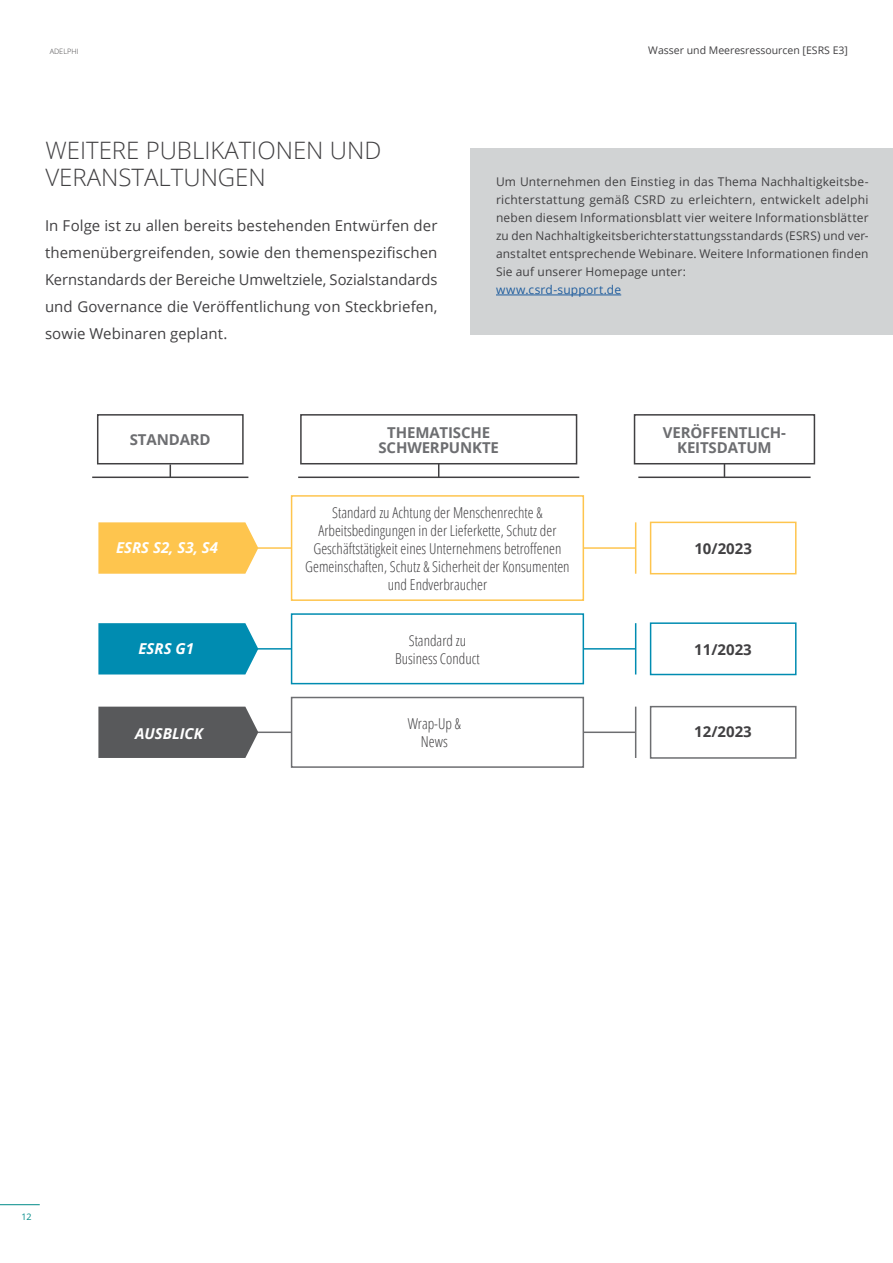
<style>
.page{position:relative;width:893px;height:1263px;background:#fff}
.page>*{position:absolute;margin:0;border:0;box-sizing:border-box;transform-origin:0 0}
.t1{font:300 24px/27px "Open Sans";color:#414042}
.t2{font:300 condensed 15px/18px "Open Sans";color:#414042;text-align:center}
.t3{font:15px/27px "Open Sans";letter-spacing:.005em;color:#414042;text-align:justify}
.t4{font:700 15px/15px "Open Sans";letter-spacing:-.01em;color:#6d6e71;text-align:center}
.t5{font:italic 15px "Open Sans";color:#fff}
.t6{font:700 15px "Open Sans";color:#414042}
.t7{font:12px/18px "Open Sans";letter-spacing:.015em;color:#414042;text-align:justify}
.t8{font:12px "Open Sans";letter-spacing:.015em;color:#215e9e}
.t9{font:10.5px "Open Sans";color:#414042}
.t10{font:9px "Open Sans";color:#008b88}
.t11{font:300 7.35px "Open Sans";color:#414042}
</style>
<div class="page">
<hr style="left:0;top:1204px;width:40px;height:1px;background:#008b88">
<div style="left:470px;top:148px;width:423px;height:187px;background:#d1d3d4"></div>
<hr style="left:496px;top:295px;width:125px;height:1px;background:#215e9e">
<svg style="left:170px;top:464px;width:1px;height:12px"></svg>
<svg style="left:438px;top:464px;width:1px;height:12px"></svg>
<svg style="left:724px;top:464px;width:1px;height:12px"></svg>
<hr style="left:92px;top:476px;width:156px;height:2px;background:#414042">
<hr style="left:298px;top:476px;width:281px;height:2px;background:#414042">
<hr style="left:638px;top:476px;width:173px;height:2px;background:#414042">
<div style="left:97px;top:414px;width:147px;height:50px;border:2px solid #414042"></div>
<div style="left:300px;top:414px;width:277px;height:50px;border:2px solid #414042"></div>
<div style="left:634px;top:414px;width:181px;height:50px;border:2px solid #414042"></div>
<hr style="left:256px;top:547px;width:36px;height:2px;background:#fec54e">
<hr style="left:583px;top:547px;width:53px;height:2px;background:#fec54e">
<hr style="left:635px;top:522px;width:1px;height:52px;background:#fec54e">
<div style="left:650px;top:522px;width:146px;height:52px;border:2px solid #fec54e"></div>
<svg style="left:98px;top:522px;width:160px;height:52px;background:#fec857"></svg>
<div style="left:291px;top:495px;width:293px;height:106px;border:2px solid #fec54e"></div>
<hr style="left:256px;top:648px;width:36px;height:2px;background:#008cb1">
<hr style="left:583px;top:648px;width:53px;height:2px;background:#008cb1">
<hr style="left:635px;top:623px;width:1px;height:51px;background:#008cb1">
<div style="left:650px;top:622px;width:146px;height:53px;border:2px solid #008cb1"></div>
<div style="left:98px;top:623px;width:160px;height:51px;background:#008cb1"></div>
<div style="left:291px;top:613px;width:293px;height:71px;border:2px solid #008cb1"></div>
<hr style="left:256px;top:731px;width:36px;height:2px;background:#6d6e71">
<hr style="left:583px;top:731px;width:53px;height:2px;background:#6d6e71">
<hr style="left:635px;top:707px;width:1px;height:51px;background:#6d6e71">
<div style="left:650px;top:706px;width:146px;height:53px;border:2px solid #6d6e71"></div>
<div style="left:98px;top:707px;width:160px;height:51px;background:#58595b"></div>
<div style="left:291px;top:697px;width:293px;height:71px;border:2px solid #6d6e71"></div>
<p class="t11" style="left:50px;top:46px;width:30px">adelphi</p>
<h1 class="t1" style="left:45px;top:136px;width:337px">WEITERE PUBLIKATIONEN UND<br>VERANSTALTUNGEN</h1>
<p class="t3" style="left:45px;top:212px;width:394px">In Folge ist zu allen bereits bestehenden Entwürfen der themenübergreifenden, sowie den themenspezifischen Kernstandards der Bereiche Umweltziele, Sozialstandards und Governance die Veröffentlichung von Steckbriefen, sowie Webinaren geplant.</p>
<p class="t9" style="left:648px;top:43px;width:201px">Wasser und Meeresressourcen [ESRS E3]</p>
<p class="t7" style="left:496px;top:172px;width:374px">Um Unternehmen den Einstieg in das Thema Nachhaltigkeitsbe&shy;richterstattung gemäß CSRD zu erleichtern, entwickelt adelphi neben diesem Informationsblatt vier weitere Informationsblätter zu den Nachhaltigkeitsberichterstattungsstandards (ESRS) und ver&shy;anstaltet entsprechende Webinare. Weitere Informationen finden Sie auf unserer Homepage unter:</p>
<p class="t8" style="left:496px;top:281px;width:127px">www.csrd-support.de</p>
<p class="t4" style="left:130px;top:432px;width:82px">STANDARD</p>
<p class="t4" style="left:378px;top:424px;width:122px">THEMATISCHE<br>SCHWERPUNKTE</p>
<p class="t4" style="left:663px;top:424px;width:125px">VERÖFFENTLICH-<br>KEITSDATUM</p>
<p class="t2" style="left:305px;top:503px;width:266px">Standard zu Achtung der Menschenrechte &amp; Arbeitsbedingungen in der Lieferkette, Schutz der Geschäftstätigkeit eines Unternehmens betroffenen Gemeinschaften, Schutz &amp; Sicherheit der Konsumenten und Endverbraucher</p>
<p class="t5" style="left:116px;top:537px;width:104px">ESRS S2, S3, S4</p>
<p class="t6" style="left:694px;top:538px;width:59px">10/2023</p>
<p class="t2" style="left:395px;top:631px;width:86px">Standard zu<br>Business Conduct</p>
<p class="t5" style="left:138px;top:638px;width:57px">ESRS G1</p>
<p class="t6" style="left:694px;top:638px;width:59px">11/2023</p>
<p class="t2" style="left:408px;top:714px;width:55px">Wrap-Up &amp;<br>News</p>
<p class="t5" style="left:135px;top:723px;width:69px">AUSBLICK</p>
<p class="t6" style="left:694px;top:721px;width:59px">12/2023</p>
<p class="t10" style="left:21px;top:1210px;width:12px">12</p>
</div>
